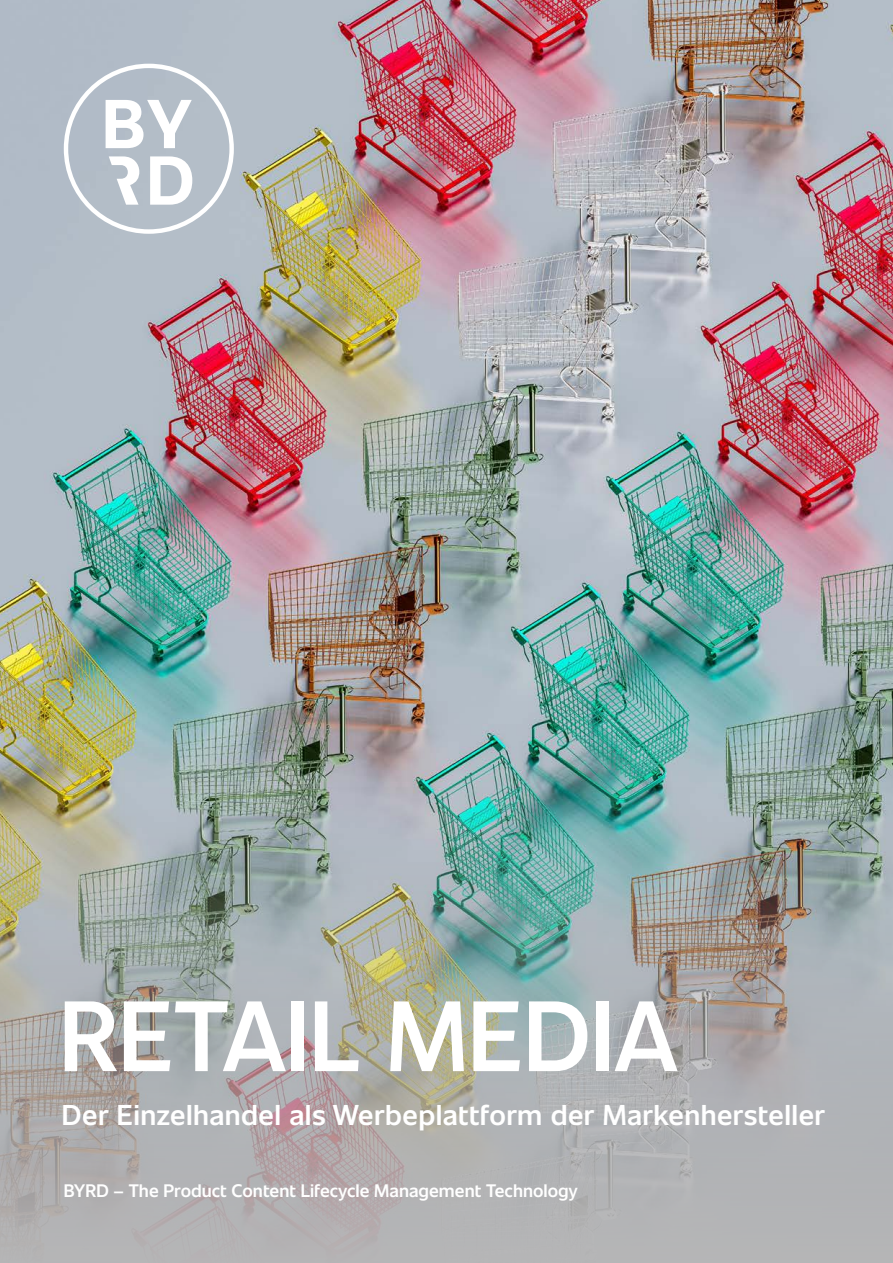
<style>
.page{position:relative;width:893px;height:1263px;background:#fff}
.page>*{position:absolute;margin:0;border:0;box-sizing:border-box;transform-origin:0 0}
.t1{font:600 99px "Unitext";letter-spacing:.005em;color:#fff}
.t2{font:600 28.5px "Unitext";letter-spacing:.015em;color:#fff}
.t3{font:600 18px "Unitext";color:#fff}
</style>
<div class="page">
<img style="left:0;top:0;width:893px;height:747px">
<img style="left:0;top:747px;width:893px;height:516px">
<svg style="left:64px;top:64px;width:170px;height:170px"></svg>
<h1 class="t1" style="left:60px;top:964px;width:619px">RETAIL MEDIA</h1>
<h2 class="t2" style="left:62px;top:1094px;width:765px">Der Einzelhandel als Werbeplattform der Markenhersteller</h2>
<p class="t3" style="left:64px;top:1178px;width:515px">BYRD – The Product Content Lifecycle Management Technology</p>
</div>
